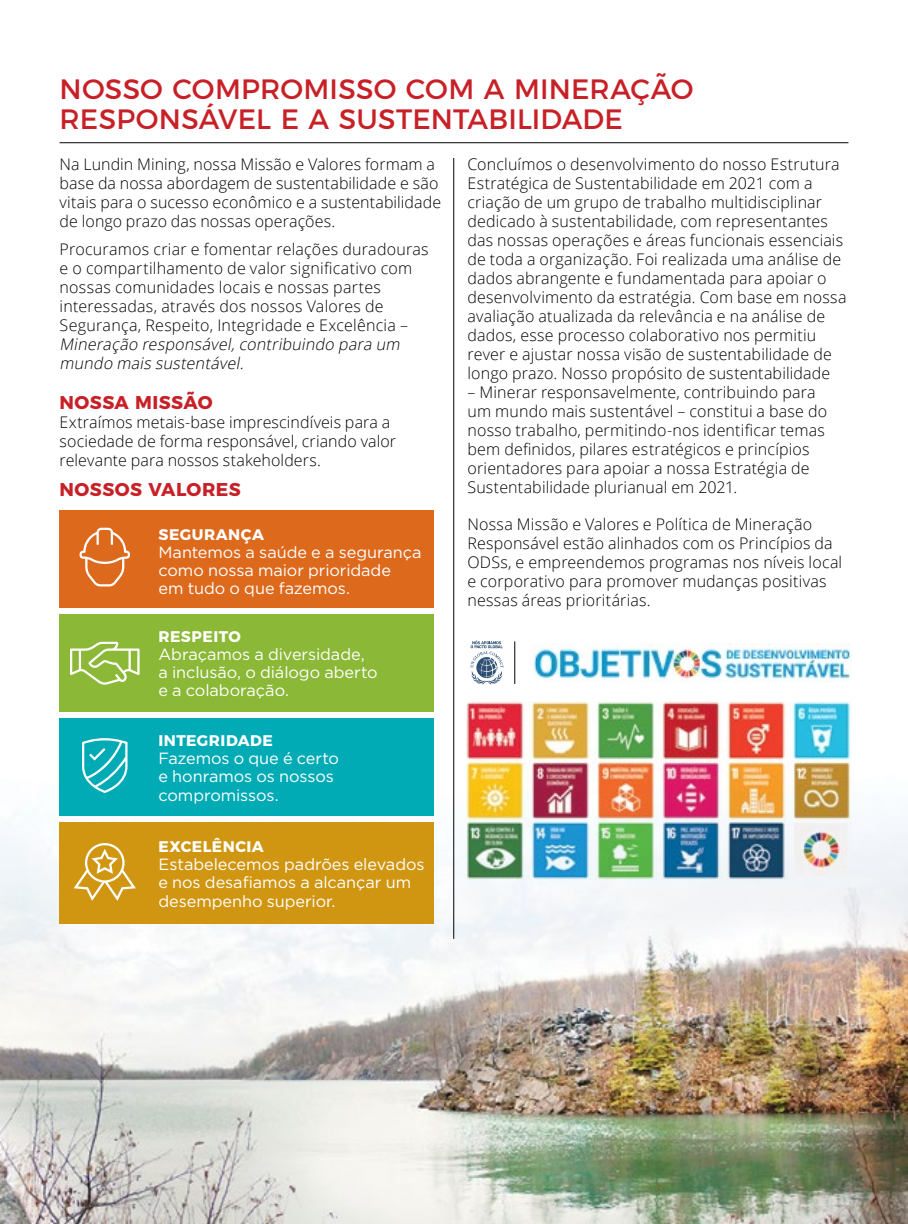
<style>
.page{position:relative;width:908px;height:1224px;background:#fff}
.page>*{position:absolute;margin:0;border:0;box-sizing:border-box;transform-origin:0 0}
.t1{font:28px/30px "Montserrat";letter-spacing:.005em;color:#c82027}
.t2{font:700 18.4px "Montserrat";letter-spacing:.025em;color:#c82027}
.t3{font:16.2px/18.2px "Gotham";letter-spacing:-.005em;color:#fff}
.t4{font:300 16px/19px "Open Sans";letter-spacing:.01em;color:#000}
.t5{font:italic 300 16px/19px "Open Sans";color:#000}
.t6{font:700 15.4px "Montserrat";letter-spacing:.03em;color:#fff}
</style>
<div class="page">
<img style="left:0;top:356px;width:907px;height:868px">
<hr style="left:453px;top:158px;width:1px;height:781px;background:#000">
<hr style="left:60px;top:142px;width:788px;height:1px;background:#000">
<div style="left:60px;top:510px;width:374px;height:98px;background:#dd691d"></div>
<svg style="left:80px;top:528px;width:50px;height:58px"></svg>
<div style="left:60px;top:614px;width:374px;height:98px;background:#8bb836"></div>
<svg style="left:70px;top:642px;width:69px;height:43px"></svg>
<div style="left:60px;top:718px;width:374px;height:98px;background:#00abb5"></div>
<svg style="left:82px;top:738px;width:45px;height:55px"></svg>
<div style="left:60px;top:822px;width:374px;height:102px;background:#d09611"></div>
<svg style="left:74px;top:843px;width:62px;height:58px"></svg>
<img style="left:466px;top:702px;width:385px;height:177px">
<img style="left:532px;top:644px;width:319px;height:38px">
<hr style="left:514px;top:641px;width:1px;height:43px;background:#000">
<img style="left:793px;top:823px;width:55px;height:54px">
<svg style="left:470px;top:640px;width:33px;height:45px"></svg>
<h1 class="t1" style="left:60px;top:72px;width:635px">NOSSO COMPROMISSO COM A MINERAÇÃO<br>RESPONSÁVEL E A SUSTENTABILIDADE</h1>
<p class="t4" style="left:60px;top:155px;width:383px">Na Lundin Mining, nossa Missão e Valores formam a base da nossa abordagem de sustentabilidade e são vitais para o sucesso econômico e a sustentabilidade de longo prazo das nossas operações.</p>
<p class="t4" style="left:60px;top:239px;width:370px">Procuramos criar e fomentar relações duradouras e o compartilhamento de valor significativo com nossas comunidades locais e nossas partes interessadas, através dos nossos Valores de Segurança, Respeito, Integridade e Excelência –</p>
<p class="t5" style="left:59px;top:335px;width:345px">Mineração responsável,contribuindo para um mundo mais sustentável.</p>
<p class="t2" style="left:60px;top:387px;width:154px">NOSSA MISSÃO</p>
<p class="t4" style="left:60px;top:412px;width:338px">Extraímos metais-base imprescindíveis para a sociedade de forma responsável, criando valor relevante para nossos stakeholders.</p>
<p class="t2" style="left:60px;top:475px;width:183px">NOSSOS VALORES</p>
<p class="t6" style="left:158px;top:522px;width:107px">SEGURANÇA</p>
<p class="t3" style="left:158px;top:543px;width:264px">Mantemos a saúde e a segurança como nossa maior prioridade<br>em tudo o que fazemos.</p>
<p class="t6" style="left:158px;top:624px;width:84px">RESPEITO</p>
<p class="t3" style="left:158px;top:645px;width:220px">Abraçamos a diversidade, a inclusão, o diálogo aberto e a colaboração.</p>
<p class="t6" style="left:158px;top:728px;width:116px">INTEGRIDADE</p>
<p class="t3" style="left:158px;top:749px;width:182px">Fazemos o que é certo e honramos os nossos compromissos.</p>
<p class="t6" style="left:158px;top:834px;width:107px">EXCELÊNCIA</p>
<p class="t3" style="left:158px;top:855px;width:267px">Estabelecemos padrões elevados e nos desafiamos a alcançar um desempenho superior.</p>
<p class="t4" style="left:467px;top:155px;width:380px">Concluímos o desenvolvimento do nosso Estrutura Estratégica de Sustentabilidade em 2021 com a criação de um grupo de trabalho multidisciplinar dedicado à sustentabilidade, com representantes das nossas operações e áreas funcionais essenciais de toda a organização. Foi realizada uma análise de dados abrangente e fundamentada para apoiar o desenvolvimento da estratégia. Com base em nossa avaliação atualizada da relevância e na análise de dados, esse processo colaborativo nos permitiu rever e ajustar nossa visão de sustentabilidade de longo prazo. Nosso propósito de sustentabilidade</p>
<p class="t4" style="left:467px;top:382px;width:361px">– Minerar responsavelmente, contribuindo para um mundo mais sustentável – constitui a base do nosso trabalho, permitindo-nos identificar temas bem definidos, pilares estratégicos e princípios orientadores para apoiar a nossa Estratégia de Sustentabilidade plurianual em 2021.</p>
<p class="t4" style="left:467px;top:514px;width:376px">Nossa Missão e Valores e Política de Mineração Responsável estão alinhados com os Princípios da ODSs, e empreendemos programas nos níveis local e corporativo para promover mudanças positivas nessas áreas prioritárias.</p>
</div>
